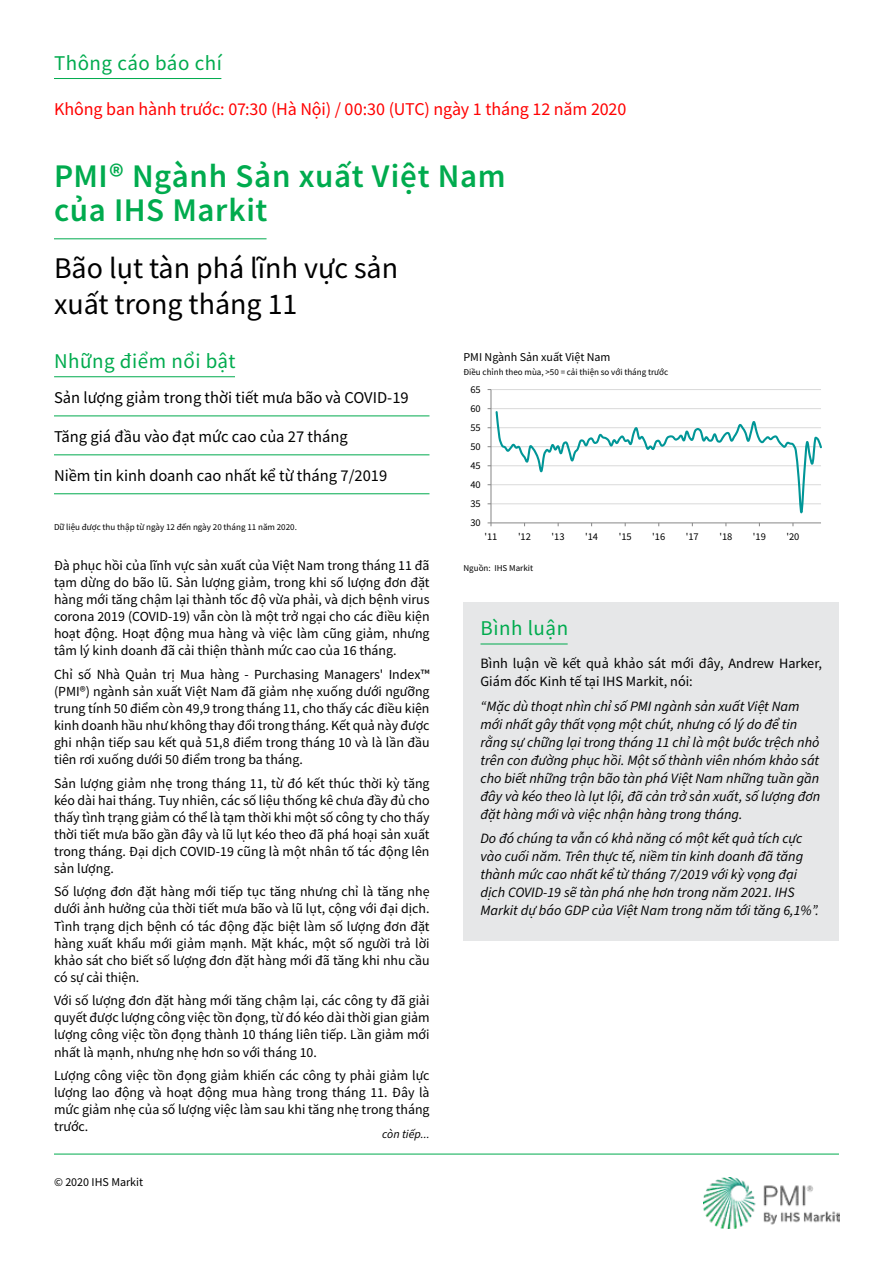
<style>
.page{position:relative;width:893px;height:1263px;background:#fff}
.page>*{position:absolute;margin:0;border:0;box-sizing:border-box;transform-origin:0 0}
.t1{font:600 33px/34.5px "Source Sans Pro";letter-spacing:.02em;color:#00ab4e}
.t2{font:30px/36px "Source Sans Pro";color:#000}
.t3{font:21px "Source Sans Pro";letter-spacing:.025em;color:#00ab4e}
.t4{font:18px "Source Sans Pro";letter-spacing:-.005em;color:#f00}
.t5{font:16.5px "Source Sans Pro";color:#000}
.t6{font:italic 14.25px/18px "Source Sans Pro";color:#000}
.t7{font:14.25px/18px "Source Sans Pro";color:#000}
.t8{font:13.8px/17.1px "Source Sans Pro";color:#000;text-align:justify}
.t9{font:12px "Source Sans Pro";color:#000}
.t10{font:italic 12px "Source Sans Pro";color:#000}
.t11{font:10.35px "Source Sans Pro";letter-spacing:-.005em;color:#000}
.t12{font:9px "Source Sans Pro";color:#000}
</style>
<div class="page">
<img style="left:704px;top:1177px;width:136px;height:51px">
<hr style="left:54px;top:1154px;width:785px;height:1px;background:#00ab4e">
<hr style="left:491px;top:389px;width:330px;height:1px;background:#d9d9d9">
<hr style="left:491px;top:390px;width:1px;height:133px;background:#868686">
<hr style="left:491px;top:522px;width:330px;height:1px;background:#868686">
<svg style="left:488px;top:522px;width:4px;height:4px"></svg>
<svg style="left:488px;top:408px;width:334px;height:105px"></svg>
<hr style="left:54px;top:376px;width:181px;height:1px;background:#00ab4e">
<hr style="left:54px;top:78px;width:167px;height:1px;background:#00ab4e">
<hr style="left:54px;top:238px;width:213px;height:1px;background:#00ab4e">
<hr style="left:54px;top:416px;width:375px;height:1px;background:#00ab4e">
<hr style="left:54px;top:455px;width:375px;height:1px;background:#00ab4e">
<hr style="left:54px;top:493px;width:375px;height:1px;background:#00ab4e">
<div style="left:463px;top:602px;width:376px;height:56px;background:#e6e7e8"></div>
<hr style="left:480px;top:644px;width:88px;height:1px;background:#00ab4e">
<div style="left:463px;top:658px;width:376px;height:283px;background:#e6e7e8"></div>
<h3 class="t3" style="left:54px;top:49px;width:169px">Thông cáo báo chí</h3>
<h3 class="t4" style="left:54px;top:98px;width:574px">Không ban hành trước: 07:30 (Hà Nội) / 00:30 (UTC) ngày 1 tháng 12 năm 2020</h3>
<h1 class="t1" style="left:54px;top:158px;width:453px">PMI® Ngành Sản xuất Việt Nam của IHS Markit</h1>
<h2 class="t2" style="left:54px;top:250px;width:346px">Bão lụt tàn phá lĩnh vực sản xuất trong tháng 11</h2>
<h3 class="t3" style="left:54px;top:348px;width:183px">Những điểm nổi bật</h3>
<p class="t5" style="left:54px;top:387px;width:356px">Sản lượng giảm trong thời tiết mưa bão và COVID-19</p>
<p class="t5" style="left:54px;top:426px;width:295px">Tăng giá đầu vào đạt mức cao của 27 tháng</p>
<p class="t5" style="left:54px;top:465px;width:335px">Niềm tin kinh doanh cao nhất kể từ tháng 7/2019</p>
<p class="t12" style="left:54px;top:521px;width:244px">Dữ liệu được thu thập từ ngày 12 đến ngày 20 tháng 11 năm 2020.</p>
<p class="t8" style="left:54px;top:557px;width:377px">Đà phục hồi của lĩnh vực sản xuất của Việt Nam trong tháng 11 đã tạm dừng do bão lũ. Sản lượng giảm, trong khi số lượng đơn đặt hàng mới tăng chậm lại thành tốc độ vừa phải, và dịch bệnh virus corona 2019 (COVID-19) vẫn còn là một trở ngại cho các điều kiện hoạt động. Hoạt động mua hàng và việc làm cũng giảm, nhưng tâm lý kinh doanh đã cải thiện thành mức cao của 16 tháng.</p>
<p class="t8" style="left:54px;top:665px;width:377px">Chỉ số Nhà Quản trị Mua hàng - Purchasing Managers' Index™ (PMI®) ngành sản xuất Việt Nam đã giảm nhẹ xuống dưới ngưỡng trung tính 50 điểm còn 49,9 trong tháng 11, cho thấy các điều kiện kinh doanh hầu như không thay đổi trong tháng. Kết quả này được ghi nhận tiếp sau kết quả 51,8 điểm trong tháng 10 và là lần đầu tiên rơi xuống dưới 50 điểm trong ba tháng.</p>
<p class="t8" style="left:54px;top:774px;width:377px">Sả n lượng giảm nhẹ trong tháng 11, từ đó kết thúc thời kỳ tăng kéo dài hai tháng. Tuy nhiên, các số liệu thống kê chưa đầy đủ cho thấy tình trạng giảm có thể là tạm thời khi một số công ty cho thấy thời tiết mưa bão gần đây và lũ lụt kéo theo đã phá hoại sản xuất trong tháng. Đại dịch COVID-19 cũng là một nhân tố tác động lên sản lượng.</p>
<p class="t8" style="left:54px;top:883px;width:377px">Số lượng đơn đặt hàng mới tiếp tục tăng nhưng chỉ là tăng nhẹ dưới ảnh hưởng của thời tiết mưa bão và lũ lụt, cộng với đại dịch.<br>Tình trạng dịch bệnh có tác động đặc biệt làm số lượng đơn đặt hàng xuất khẩu mới giảm mạnh. Mặt khác, một số người trả lời khảo sát cho biết số lượng đơn đặt hàng mới đã tăng khi nhu cầu có sự cải thiện.</p>
<p class="t8" style="left:54px;top:992px;width:377px">Với số lượng đơn đặt hàng mới tăng chậm lại, các công ty đã giải quyết được lượng công việc tồn đọng, từ đó kéo dài thời gian giảm lượng công việc tồn đọng thành 10 tháng liên tiếp. Lần giảm mới nhất là mạnh, nhưng nhẹ hơn so với tháng 10.</p>
<p class="t8" style="left:54px;top:1067px;width:377px">Lượng công việc tồn đọng giảm khiến các công ty phải giảm lực lượng lao động và hoạt động mua hàng trong tháng 11. Đây là mức giảm nhẹ của số lượng việc làm sau khi tăng nhẹ trong tháng trước.</p>
<p class="t10" style="left:382px;top:1126px;width:49px">còn tiếp...</p>
<p class="t9" style="left:54px;top:1175px;width:91px">© 2020 IHS Markit</p>
<p class="t9" style="left:463px;top:350px;width:149px">PMI Ngành Sản xuất Việt Nam</p>
<p class="t12" style="left:463px;top:366px;width:206px">Điều chỉnh theo mùa, &gt;50 = cải thiện so với tháng trước</p>
<p class="t11" style="left:470px;top:383px;width:12px">65</p>
<p class="t11" style="left:470px;top:402px;width:12px">60</p>
<p class="t11" style="left:470px;top:421px;width:12px">55</p>
<p class="t11" style="left:470px;top:440px;width:12px">50</p>
<p class="t11" style="left:470px;top:459px;width:12px">45</p>
<p class="t11" style="left:470px;top:478px;width:12px">40</p>
<p class="t11" style="left:470px;top:497px;width:12px">35</p>
<p class="t11" style="left:470px;top:516px;width:12px">30</p>
<p class="t11" style="left:484px;top:530px;width:15px">'11</p>
<p class="t11" style="left:518px;top:530px;width:15px">'12</p>
<p class="t11" style="left:552px;top:530px;width:15px">'13</p>
<p class="t11" style="left:585px;top:530px;width:15px">'14</p>
<p class="t11" style="left:619px;top:530px;width:15px">'15</p>
<p class="t11" style="left:652px;top:530px;width:15px">'16</p>
<p class="t11" style="left:686px;top:530px;width:15px">'17</p>
<p class="t11" style="left:719px;top:530px;width:15px">'18</p>
<p class="t11" style="left:753px;top:530px;width:15px">'19</p>
<p class="t11" style="left:786px;top:530px;width:15px">'20</p>
<p class="t12" style="left:463px;top:562px;width:71px">Nguồn: IHS Markit</p>
<h3 class="t3" style="left:480px;top:615px;width:89px">Bình luận</h3>
<p class="t7" style="left:480px;top:655px;width:343px">Bình luận về kết quả khảo sát mới đây, Andrew Harker,<br>Giám đốc Kinh tế tại IHS Markit, nói:</p>
<p class="t6" style="left:480px;top:697px;width:341px">“Mặc dù thoạt nhìn chỉ số PMI ngành sản xuất Việt Nam mới nhất gây thất vọng một chút, nhưng có lý do để tin rằng sự chững lại trong tháng 11 chỉ là một bước trệch nhỏ trên con đường phục hồi. Một số thành viên nhóm khảo sát cho biết những trận bão tàn phá Việt Nam những tuần gần đây và kéo theo là lụt lội, đã cản trở sản xuất, số lượng đơn đặt hàng mới và việc nhận hàng trong tháng.</p>
<p class="t6" style="left:480px;top:830px;width:340px">Do đó chúng ta vẫn có khả năng có một kết quả tích cực vào cuối năm. Trên thực tế, niềm tin kinh doanh đã tăng thành mức cao nhất kể từ tháng 7/2019 với kỳ vọng đại dịch COVID-19 sẽ tàn phá nhẹ hơn trong năm 2021. IHS Markit dự báo GDP của Việt Nam trong năm tới tăng 6,1%”.</p>
</div>
